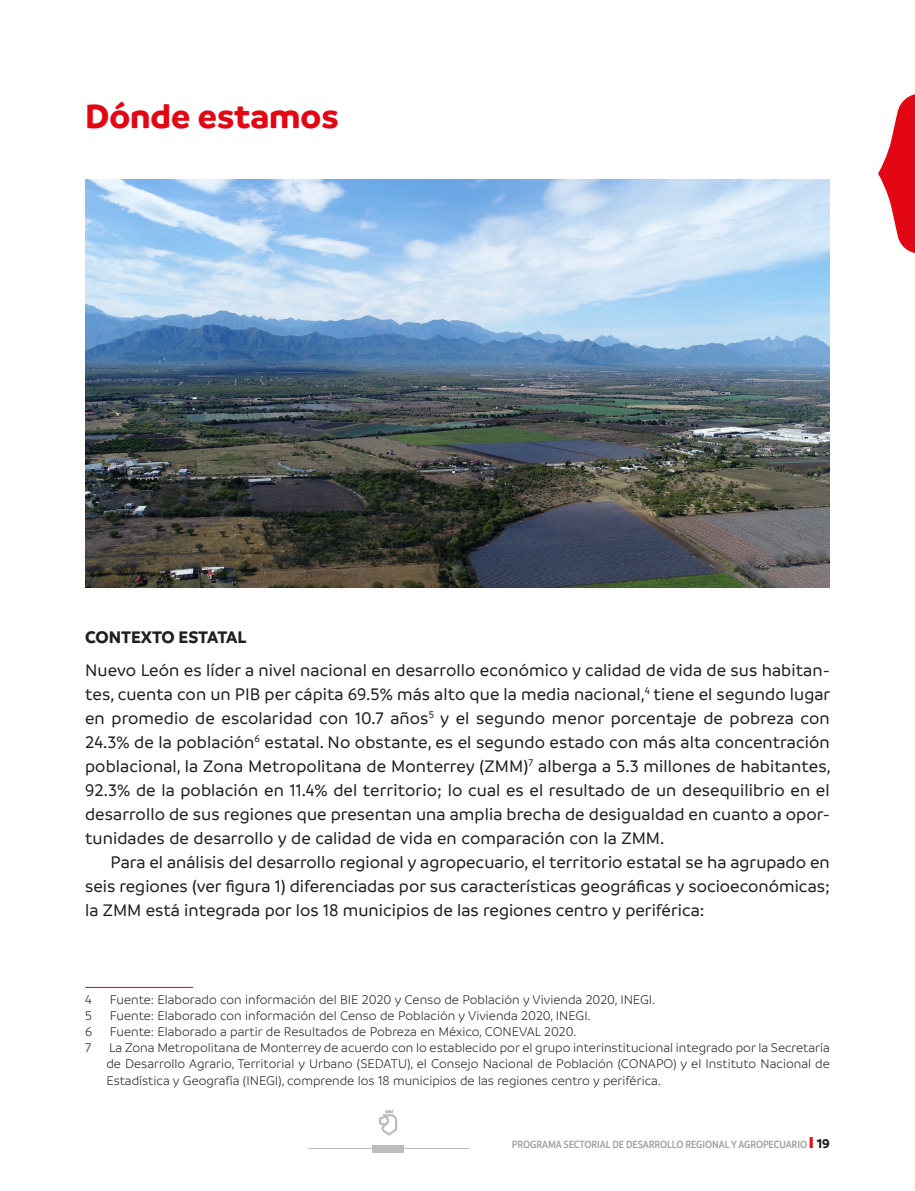
<style>
.page{position:relative;width:915px;height:1191px;background:#fff}
.page>*{position:absolute;margin:0;border:0;box-sizing:border-box;transform-origin:0 0}
.Título{font:700 36px "Branding SF";color:#e30613}
.Con_sangría{font:500 18px/24px "Branding SF";color:#231f20;text-align:justify}
.Negritas{font:700 18px "Branding SF";color:#231f20}
.nota_pie{font:300 13.5px/16.2px "Branding SF";color:#231f20;text-align:justify}
.t1{font:600 condensed 11.25px "Branding SF";letter-spacing:-.005em;color:#9d9fa2}
.s1{font-weight:900;font-stretch:normal;font-size:16.5px;color:#e30613}
.s2{font-weight:700;font-stretch:normal;font-size:13.5px;color:#231f20}
</style>
<div class="page">
<div style="left:372px;top:1145px;width:32px;height:7px;background:#bcbdc0"></div>
<hr style="left:404px;top:1148px;width:64px;height:1px;background:#bcbdc0">
<hr style="left:308px;top:1148px;width:64px;height:1px;background:#bcbdc0">
<svg style="left:379px;top:1109px;width:18px;height:26px"></svg>
<hr style="left:85px;top:987px;width:108px;height:1px;background:#e30613">
<svg style="left:878px;top:94px;width:36px;height:159px"></svg>
<img style="left:85px;top:179px;width:743px;height:408px">
<p class="Título" style="left:85px;top:95px;width:255px">Dónde estamos</p>
<p class="Negritas" style="left:85px;top:627px;width:163px">CONTEXTO ESTATAL</p>
<p class="Con_sangría" style="left:85px;top:658px;width:747px">Nuevo León es líder a nivel nacional en desarrollo económico y calidad de vida de sus habitan&shy;tes, cuenta con un PIB per cápita 69.5% más alto que la media nacional,<sup>4</sup> tiene el segundo lugar en promedio de escolaridad con 10.7 años<sup>5</sup> y el segundo menor porcentaje de pobreza con 24.3% de la población<sup>6</sup> estatal. No obstante, es el segundo estado con más alta concentración poblacional, la Zona Metropolitana de Monterrey (ZMM)<sup>7</sup> alberga a 5.3 millones de habitantes, 92.3% de la población en 11.4% del territorio; lo cual es el resultado de un desequilibrio en el desarrollo de sus regiones que presentan una amplia brecha de desigualdad en cuanto a opor&shy;tunidades de desarrollo y de calidad de vida en comparación con la ZMM.</p>
<p class="Con_sangría" style="left:85px;top:850px;width:746px;text-indent:26px">Para el análisis del desarrollo regional y agropecuario, el territorio estatal se ha agrupado en seis regiones (ver figura 1) diferenciadas por sus características geográficas y socioeconómicas; la ZMM está integrada por los 18 municipios de las regiones centro y periférica:</p>
<p class="nota_pie" style="left:85px;top:991px;width:8px">4</p>
<p class="nota_pie" style="left:110px;top:991px;width:546px">Fuente: Elaborado con información del BIE 2020 y Censo de Población y Vivienda 2020, INEGI.</p>
<p class="nota_pie" style="left:85px;top:1007px;width:8px">5</p>
<p class="nota_pie" style="left:110px;top:1007px;width:482px">Fuente: Elaborado con información del Censo de Población y Vivienda 2020, INEGI.</p>
<p class="nota_pie" style="left:85px;top:1023px;width:9px">6</p>
<p class="nota_pie" style="left:110px;top:1023px;width:468px">Fuente: Elaborado a partir de Resultados de Pobreza en México, CONEVAL 2020.</p>
<p class="nota_pie" style="left:85px;top:1040px;width:8px">7</p>
<p class="nota_pie" style="left:106px;top:1040px;width:724px">La Zona Metropolitana de Monterrey de acuerdo con lo establecido por el grupo interinstitucional integrado por la Secretaría de Desarrollo Agrario, Territorial y Urbano (SEDATU), el Consejo Nacional de Población (CONAPO) y el Instituto Nacional de Estadística y Geografía (INEGI), comprende los 18 municipios de las regiones centro y periférica.</p>
<p class="t1" style="left:511px;top:1138px;width:319px">PROGRAMA SECTORIAL DE DESARROLLO REGIONAL Y AGROPECUARIO <span class="s1">l</span> <span class="s2">19</span></p>
</div>
